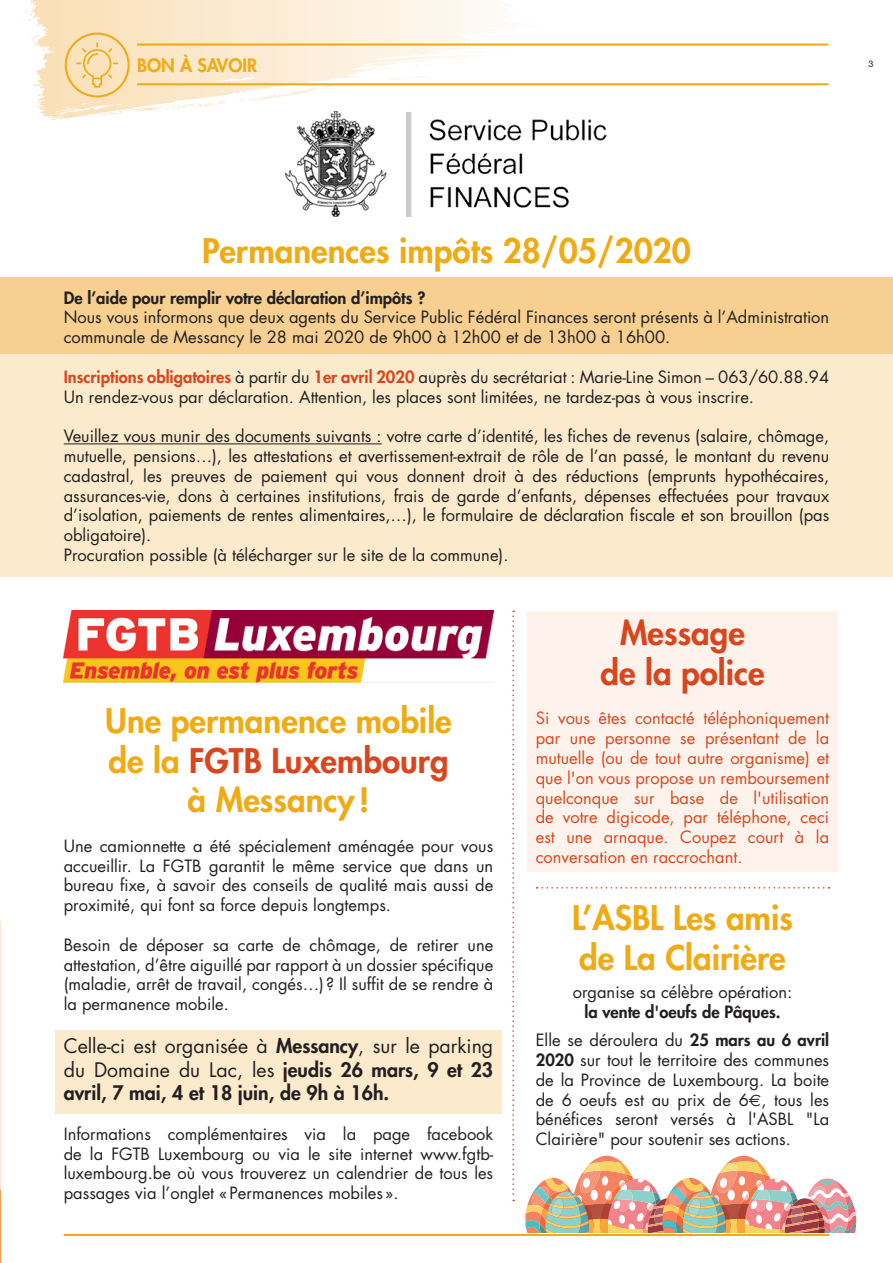
<style>
.page{position:relative;width:893px;height:1263px;background:#fff}
.page>*{position:absolute;margin:0;border:0;box-sizing:border-box;transform-origin:0 0}
.Titre_1{font:800 33px/39.6px "Futura";color:#f0ab14}
.TEXTE{font:800 33px/39.6px "Futura";color:#f0ab14;text-align:center}
.TEXTE-2{font:800 33px/39.6px "Futura";color:#d9461d;text-align:center}
.TEXTE-3{font:800 19.5px/23.4px "Futura";color:#231f20;text-align:justify}
.TEXTE-4{font:800 18px "Futura";color:#f0ab14}
.TEXTE-5{font:16.5px/19.8px "Futura";color:#231f20;text-align:justify}
.TEXTE-6{font:16.5px/19.8px "Futura";color:#d9461d;text-align:justify}
.TEXTE-7{font:800 16.5px "Futura";color:#231f20}
.t1{font:9px "Helvetica Neue";color:#231f20}
.s1{font-weight:800;color:#d9461d}
.s2{color:#d9461d}
.s3{font-weight:400}
.s4{font-weight:800}
.s5{font-family:"Euro Sans Std"}
</style>
<div class="page">
<div style="left:527px;top:611px;width:311px;height:260px;background:#fef3ec"></div>
<svg style="left:525px;top:1156px;width:331px;height:78px"></svg>
<div style="left:0;top:277px;width:893px;height:300px;background:#fbebcc"></div>
<hr style="left:0;top:922px;width:1px;height:268px;background:#f58841">
<hr style="left:0;top:1190px;width:1px;height:73px;background:#f7a04e">
<div style="left:1px;top:277px;width:892px;height:77px;background:#f6cf91"></div>
<hr style="left:64px;top:443px;width:318px;height:1px;background:#231f20">
<img style="left:285px;top:119px;width:322px;height:98px">
<svg style="left:26px;top:0;width:530px;height:120px"></svg>
<hr style="left:64px;top:1234px;width:765px;height:2px;background:#f0ab14">
<div style="left:55px;top:1030px;width:447px;height:84px;background:#fbebcc"></div>
<hr style="left:137px;top:44px;width:691px;height:2px;background:#f0ab14">
<div style="left:65px;top:33px;width:65px;height:65px;border:2px solid #f0ab14;border-radius:50%"></div>
<svg style="left:76px;top:42px;width:42px;height:46px;background:#f8daa5"></svg>
<hr style="left:137px;top:83px;width:691px;height:2px;background:#f0ab14">
<img style="left:64px;top:611px;width:429px;height:72px">
<svg style="left:512px;top:611px;width:2px;height:590px"></svg>
<svg style="left:537px;top:887px;width:292px;height:2px"></svg>
<p class="TEXTE-4" style="left:137px;top:54px;width:121px">BON À SAVOIR</p>
<p class="t1" style="left:868px;top:59px;width:7px">3</p>
<p class="Titre_1" style="left:202px;top:231px;width:490px">Permanences impôts 28/05/2020</p>
<p class="TEXTE-7" style="left:64px;top:287px;width:363px">De l’aide pour remplir votre déclaration d’impôts ?</p>
<p class="TEXTE-5" style="left:64px;top:308px;width:767px">Nous vous informons que deux agents du Service Public Fédéral Finances seront présents à l’Administration communale de Messancy le 28 mai 2020 de 9h00 à 12h00 et de 13h00 à 16h00.</p>
<p class="TEXTE-5" style="left:64px;top:367px;width:767px"><span class="s1">Inscriptions obligatoires</span> à partir du <span class="s1">1er avril 2020</span> auprès du secrétariat : Marie-Line Simon – 063/60.88.94<br>Un rendez-vous par déclaration. Attention, les places sont limitées, ne tardez-pas à vous inscrire.</p>
<p class="TEXTE-5" style="left:64px;top:426px;width:767px">Veuillez vous munir des documents suivants : votre carte d’identité, les fiches de revenus (salaire, chômage, mutuelle, pensions…), les attestations et avertissement-extrait de rôle de l’an passé, le montant du revenu cadastral, les preuves de paiement qui vous donnent droit à des réductions (emprunts hypothécaires, assurances-vie, dons à certaines institutions, frais de garde d’enfants, dépenses effectuées pour travaux d’isolation, paiements de rentes alimentaires,…), le formulaire de déclaration fiscale et son brouillon (pas obligatoire).</p>
<p class="TEXTE-5" style="left:64px;top:545px;width:446px">Procuration possible (à télécharger sur le site de la commune).</p>
<p class="TEXTE" style="left:105px;top:701px;width:348px">Une permanence mobile de la <span class="s2">FGTB Luxembourg </span>à Messancy!</p>
<p class="TEXTE-5" style="left:64px;top:836px;width:431px">Une camionnette a été spécialement aménagée pour vous accueillir. La FGTB garantit le même service que dans un bureau fixe, à savoir des conseils de qualité mais aussi de proximité, qui font sa force depuis longtemps.</p>
<p class="TEXTE-5" style="left:64px;top:935px;width:431px">Besoin de déposer sa carte de chômage, de retirer une attestation, d’être aiguillé par rapport à un dossier spécifique (maladie, arrêt de travail, congés…) ? Il suffit de se rendre à la permanence mobile.</p>
<p class="TEXTE-3" style="left:64px;top:1034px;width:431px"><span class="s3">Celle-ci est organisée à</span> Messancy<span class="s3">, sur le parking du Domaine du Lac, les</span> jeudis 26 mars, 9 et 23 avril, 7 mai, 4 et 18 juin, de 9h à 16h.</p>
<p class="TEXTE-5" style="left:64px;top:1124px;width:431px">Informations complémentaires via la page facebook de la FGTB Luxembourg ou via le site internet www.fgtb&shy;luxembourg.be où vous trouverez un calendrier de tous les passages via l’onglet «Permanences mobiles».</p>
<p class="TEXTE-2" style="left:600px;top:613px;width:166px">Message de la police</p>
<p class="TEXTE-6" style="left:536px;top:709px;width:295px">Si vous êtes contacté téléphoniquement par une personne se présentant de la mutuelle (ou de tout autre organisme) et que l'on vous propose un remboursement quelconque sur base de l'utilisation de votre digicode, par téléphone, ceci est une arnaque. Coupez court à la conversation en raccrochant.</p>
<p class="Titre_1" style="left:572px;top:898px;width:222px">L’ASBL Les amis de La Clairière</p>
<p class="TEXTE-5" style="left:573px;top:982px;width:221px">organise sa célèbre opération:</p>
<p class="TEXTE-7" style="left:584px;top:1001px;width:198px">la vente d'oeufs de Pâques.</p>
<p class="TEXTE-5" style="left:536px;top:1030px;width:295px">Elle se déroulera du <span class="s4">25 mars au 6 avril 2020</span> sur tout le territoire des communes de la Province de Luxembourg. La boite de 6 oeufs est au prix de 6<span class="s5">€</span>, tous les bénéfices seront versés à l'ASBL "La Clairière" pour soutenir ses actions.</p>
</div>
